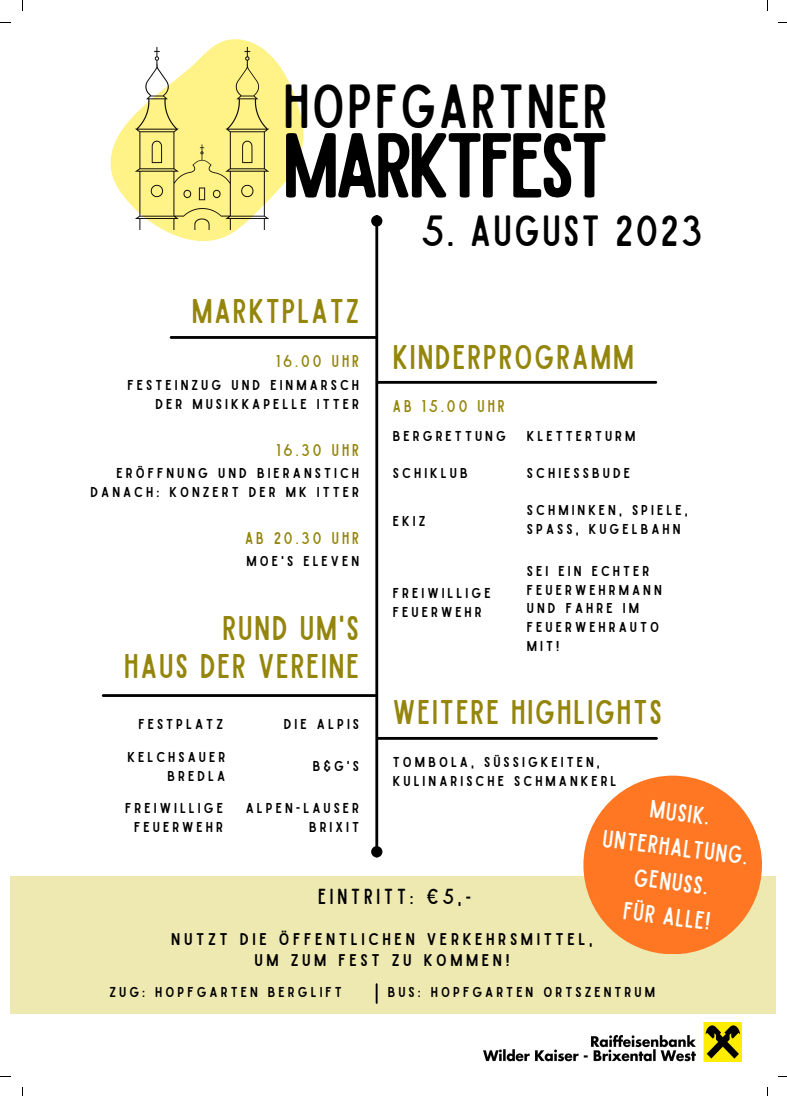
<style>
.page{position:relative;width:787px;height:1096px;background:#fff}
.page>*{position:absolute;margin:0;border:0;box-sizing:border-box;transform-origin:0 0}
.t1{font:73.25px "Sailors Condensed";letter-spacing:-.045em;color:#000}
.t2{font:49.88px "Sailors Condensed";letter-spacing:.05em;color:#000}
.t3{font:35px "Sailors Condensed";letter-spacing:.075em;color:#000}
.t4{font:27.5px "Sailors Condensed";letter-spacing:.07em;color:#94850c}
.t5{font:20px "Sailors Condensed";color:#fff}
.t6{font:17.5px "Sailors Condensed";letter-spacing:.22em;color:#000}
.t7{font:16.25px "Sailors";letter-spacing:.22em;color:#000}
.t8{font:13.75px/18.8px "Sailors";letter-spacing:.22em;color:#000}
.t9{font:13.75px "Sailors Condensed";letter-spacing:.22em;color:#94850c}
</style>
<div class="page">
<hr style="left:375px;top:226px;width:3px;height:620px;background:#000">
<div style="left:373px;top:217px;width:8px;height:8px;background:#000;border-radius:50%"></div>
<div style="left:371px;top:215px;width:11px;height:11px;border:3px solid #000;border-radius:50%"></div>
<div style="left:373px;top:847px;width:8px;height:8px;background:#000;border-radius:50%"></div>
<div style="left:371px;top:846px;width:11px;height:11px;border:3px solid #000;border-radius:50%"></div>
<hr style="left:171px;top:336px;width:205px;height:3px;background:#000">
<hr style="left:377px;top:381px;width:279px;height:3px;background:#000">
<hr style="left:103px;top:694px;width:272px;height:3px;background:#000">
<svg style="left:110px;top:39px;width:194px;height:203px"></svg>
<img style="left:111px;top:44px;width:181px;height:185px">
<div style="left:10px;top:876px;width:766px;height:137px;background:#eee8b1"></div>
<div style="left:583px;top:775px;width:179px;height:179px;background:#f72;border-radius:50%"></div>
<svg style="left:376px;top:984px;width:2px;height:18px"></svg>
<hr style="left:378px;top:737px;width:278px;height:2px;background:#000">
<img style="left:483px;top:1022px;width:258px;height:38px">
<p class="t2" style="left:283px;top:85px;width:326px">HOPFGARTNER</p>
<p class="t1" style="left:282px;top:133px;width:327px">MARKTFEST</p>
<p class="t4" style="left:192px;top:298px;width:169px">MARKTPLATZ</p>
<p class="t3" style="left:421px;top:216px;width:283px">5. AUGUST 2023</p>
<p class="t9" style="left:276px;top:355px;width:85px">16.00 UHR</p>
<p class="t4" style="left:393px;top:345px;width:243px">KINDERPROGRAMM</p>
<p class="t8" style="left:128px;top:376px;width:233px">FESTEINZUG UND EINMARSCH</p>
<p class="t8" style="left:155px;top:395px;width:205px">DER MUSIKKAPELLE ITTER</p>
<p class="t9" style="left:393px;top:399px;width:113px">AB 15.00 UHR</p>
<p class="t9" style="left:276px;top:443px;width:84px">16.30 UHR</p>
<p class="t8" style="left:117px;top:464px;width:244px">ERÖFFNUNG UND BIERANSTICH</p>
<p class="t8" style="left:90px;top:483px;width:270px">DANACH: KONZERT DER MK ITTER</p>
<p class="t9" style="left:245px;top:531px;width:116px">AB 20.30 UHR</p>
<p class="t8" style="left:246px;top:552px;width:114px">MOE'S ELEVEN</p>
<p class="t4" style="left:222px;top:615px;width:138px">RUND UM'S</p>
<p class="t4" style="left:124px;top:654px;width:236px">HAUS DER VEREINE</p>
<p class="t8" style="left:138px;top:715px;width:86px">FESTPLATZ</p>
<p class="t8" style="left:284px;top:715px;width:77px">DIE ALPIS</p>
<p class="t8" style="left:128px;top:748px;width:99px;text-align:right">KELCHSAUER<br>BREDLA</p>
<p class="t8" style="left:313px;top:757px;width:48px">B&amp;G'S</p>
<p class="t8" style="left:393px;top:427px;width:114px">BERGRETTUNG</p>
<p class="t8" style="left:527px;top:427px;width:110px">KLETTERTURM</p>
<p class="t8" style="left:393px;top:464px;width:76px">SCHIKLUB</p>
<p class="t8" style="left:527px;top:464px;width:105px">SCHIESSBUDE</p>
<p class="t8" style="left:393px;top:512px;width:34px">EKIZ</p>
<p class="t8" style="left:527px;top:501px;width:162px">SCHMINKEN, SPIELE,<br>SPASS, KUGELBAHN</p>
<p class="t8" style="left:393px;top:584px;width:99px">FREIWILLIGE<br>FEUERWEHR</p>
<p class="t8" style="left:527px;top:562px;width:136px">SEI EIN ECHTER<br>FEUERWEHRMANN</p>
<p class="t8" style="left:527px;top:599px;width:134px">UND FAHRE IM<br>FEUERWEHRAUTO</p>
<p class="t8" style="left:527px;top:637px;width:34px">MIT!</p>
<p class="t4" style="left:393px;top:699px;width:270px">WEITERE HIGHLIGHTS</p>
<p class="t8" style="left:393px;top:753px;width:225px">TOMBOLA, SÜSSIGKEITEN,<br>KULINARISCHE SCHMANKERL</p>
<p class="t5" style="left:651px;top:800px;width:61px;rotate:7deg">MUSIK.</p>
<p class="t5" style="left:604px;top:829px;width:148px;rotate:7deg">UNTERHALTUNG.</p>
<p class="t5" style="left:635px;top:868px;width:76px;rotate:7deg">GENUSS.</p>
<p class="t5" style="left:624px;top:901px;width:89px;rotate:7deg">FÜR ALLE!</p>
<p class="t8" style="left:125px;top:799px;width:99px;text-align:right">FREIWILLIGE<br>FEUERWEHR</p>
<p class="t8" style="left:246px;top:799px;width:115px">ALPEN-LAUSER</p>
<p class="t8" style="left:309px;top:818px;width:52px">BRIXIT</p>
<p class="t6" style="left:318px;top:888px;width:155px">EINTRITT: €5,-</p>
<p class="t7" style="left:171px;top:933px;width:423px">NUTZT DIE ÖFFENTLICHEN VERKEHRSMITTEL,</p>
<p class="t7" style="left:254px;top:953px;width:257px">UM ZUM FEST ZU KOMMEN!</p>
<p class="t8" style="left:109px;top:982px;width:234px">ZUG: HOPFGARTEN BERGLIFT</p>
<p class="t8" style="left:388px;top:982px;width:269px">BUS: HOPFGARTEN ORTSZENTRUM</p>
</div>
